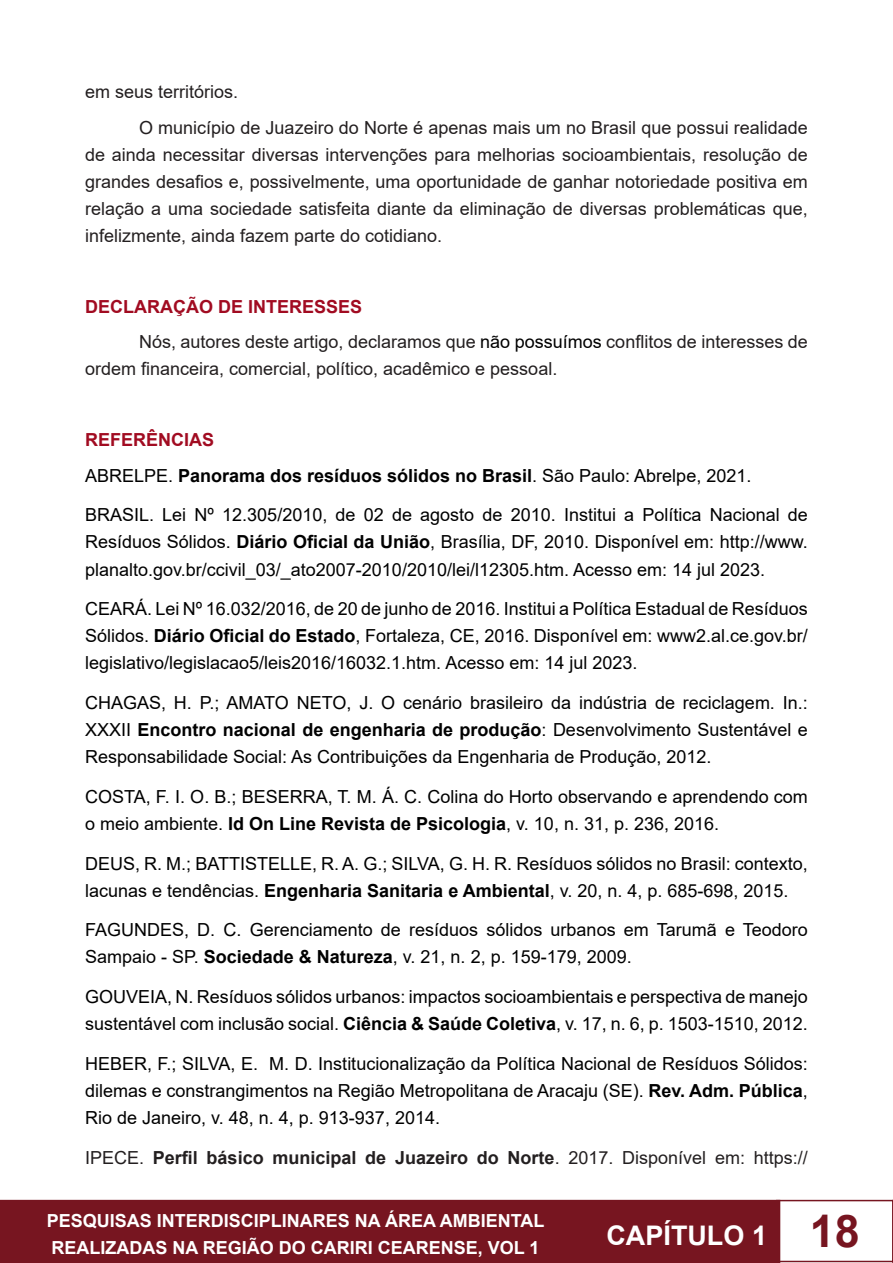
<style>
.page{position:relative;width:893px;height:1263px;background:#fff}
.page>*{position:absolute;margin:0;border:0;box-sizing:border-box;transform-origin:0 0}
.t1{font:700 45px "Arial";color:#771520}
.t2{font:700 27px "Arial";color:#fff}
.t3{font:18px/27px "Arial";color:#000;text-align:justify}
.t4{font:18px/27px "Arial";color:#231f20;text-align:justify}
.t5{font:700 18px/27px "Arial";color:#fff}
.t6{font:700 18px "Arial";color:#231f20}
.t7{font:700 18px "Arial";color:#000}
.t8{font:700 18px "Arial";color:#a10b21}
.s1{color:#000}
.s2{font-weight:400}
.s3{font-weight:700}
</style>
<div class="page">
<div style="left:0;top:1200px;width:780px;height:63px;background:#771520"></div>
<div style="left:776px;top:1200px;width:117px;height:62px;border:2px solid #771520"></div>
<p class="t4" style="left:85px;top:78px;width:155px">em seus territórios.</p>
<p class="t4" style="left:85px;top:114px;width:724px;text-indent:54px">O município de Juazeiro do Norte é apenas mais um no Brasil que possui realidade de ainda necessitar diversas intervenções para melhorias socioambientais, resolução de grandes desafios e, possivelmente, uma oportunidade de ganhar notoriedade positiva em relação a uma sociedade satisfeita diante da eliminação de diversas problemáticas que, infelizmente, ainda fazem parte do cotidiano.</p>
<p class="t8" style="left:85px;top:294px;width:279px">DECLARAÇÃO DE INTERESSES</p>
<p class="t4" style="left:85px;top:328px;width:724px;text-indent:54px">Nós, autores deste artigo, declaramos que <span class="s1">não possuímos</span> conflitos de interesses de ordem financeira, comercial, político, acadêmico e pessoal.</p>
<p class="t8" style="left:85px;top:427px;width:131px">REFERÊNCIAS</p>
<p class="t7" style="left:85px;top:463px;width:668px"><span class="s2">ABRELPE.</span> Panorama dos resíduos sólidos no Brasil<span class="s2">. São Paulo: Abrelpe, 2021.</span></p>
<p class="t3" style="left:85px;top:501px;width:724px">BRASIL. Lei Nº 12.305/2010, de 02 de agosto de 2010. Institui a Política Nacional de Resíduos Sólidos. <span class="s3">Diário Oficial da União</span>, Brasília, DF, 2010. Disponível em: http://www. planalto.gov.br/ccivil_03/_ato2007-2010/2010/lei/l12305.htm. Acesso em: 14 jul 2023.</p>
<p class="t3" style="left:85px;top:595px;width:724px">CEARÁ. Lei Nº 16.032/2016, de 20 de junho de 2016. Institui a Política Estadual de Resíduos Sólidos. <span class="s3">Diário Oficial do Estado</span>, Fortaleza, CE, 2016. Disponível em: www2.al.ce.gov.br/ legislativo/legislacao5/leis2016/16032.1.htm. Acesso em: 14 jul 2023.</p>
<p class="t3" style="left:85px;top:689px;width:724px">CHAGAS, H. P.; AMATO NETO, J. O cenário brasileiro da indústria de reciclagem. In.:<br>XXXII <span class="s3">Encontro nacional de engenharia de produção</span>: Desenvolvimento Sustentável e Responsabilidade Social: As Contribuições da Engenharia de Produção, 2012.</p>
<p class="t3" style="left:85px;top:783px;width:724px">COSTA, F. I. O. B.; BESERRA, T. M. Á. C. Colina do Horto observando e aprendendo com o meio ambiente. <span class="s3">Id On Line Revista de Psicologia</span>, v. 10, n. 31, p. 236, 2016.</p>
<p class="t3" style="left:85px;top:850px;width:724px">DEUS, R. M.; BATTISTELLE, R. A. G.; SILVA, G. H. R. Resíduos sólidos no Brasil: contexto, lacunas e tendências. <span class="s3">Engenharia Sanitaria e Ambiental</span>, v. 20, n. 4, p. 685-698, 2015.</p>
<p class="t3" style="left:85px;top:916px;width:724px">FAGUNDES, D. C. Gerenciamento de resíduos sólidos urbanos em Tarumã e Teodoro<br>Sampaio - SP. <span class="s3">Sociedade &amp; Natureza</span>, v. 21, n. 2, p. 159-179, 2009.</p>
<p class="t3" style="left:85px;top:983px;width:724px">GOUVEIA, N. Resíduos sólidos urbanos: impactos socioambientais e perspectiva de manejo sustentável com inclusão social. <span class="s3">Ciência &amp; Saúde Coletiva</span>, v. 17, n. 6, p. 1503-1510, 2012.</p>
<p class="t3" style="left:85px;top:1050px;width:724px">HEBER, F.; SILVA, E. M. D. Institucionalização da Política Nacional de Resíduos Sólidos: dilemas e constrangimentos na Região Metropolitana de Aracaju (SE). <span class="s3">Rev. Adm. Pública</span>, Rio de Janeiro, v. 48, n. 4, p. 913-937, 2014.</p>
<p class="t6" style="left:85px;top:1144px;width:724px"><span class="s2">IPECE.</span> Perfil básico municipal de Juazeiro do Norte<span class="s2">. 2017. Disponível em: https://</span></p>
<p class="t5" style="left:47px;top:1208px;width:499px">PESQUISAS INTERDISCIPLINARES NA ÁREA AMBIENTAL<br>REALIZADAS NA REGIÃO DO CARIRI CEARENSE, VOL 1</p>
<h2 class="t2" style="left:606px;top:1216px;width:162px">CAPÍTULO 1</h2>
<h1 class="t1" style="left:810px;top:1200px;width:52px">18</h1>
</div>
